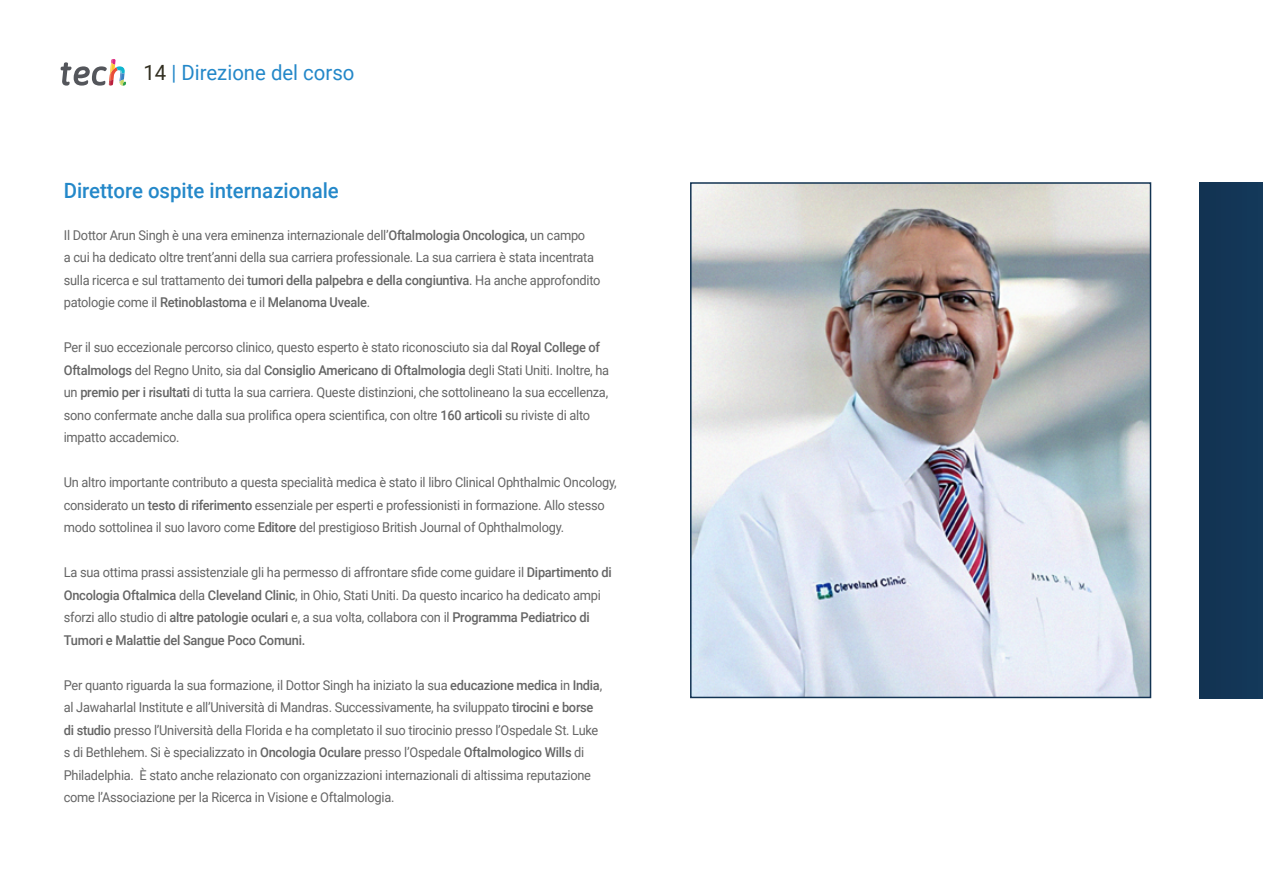
<style>
.page{position:relative;width:1263px;height:893px;background:#fff}
.page>*{position:absolute;margin:0;border:0;box-sizing:border-box;transform-origin:0 0}
.t1{font:500 21px "Roboto";color:#2488c9}
.t2{font:21px "Roboto";color:#2488c9}
.t3{font:13.5px/22.5px "Roboto";letter-spacing:-.02em;color:#656565;scale:.95 1}
.s1{color:#312e20}
.s2{font-weight:500}
</style>
<div class="page">
<svg style="left:61px;top:59px;width:65px;height:27px"></svg>
<img style="left:693px;top:185px;width:455px;height:510px">
<div style="left:690px;top:182px;width:461px;height:516px;border:2px solid #123352"></div>
<div style="left:1199px;top:182px;width:64px;height:516px;background:#133556"></div>
<h1 class="t2" style="left:144px;top:57px;width:213px"><span class="s1">14</span> | Direzione del corso</h1>
<h1 class="t1" style="left:64px;top:176px;width:277px">Direttore ospite internazionale</h1>
<p class="t3" style="left:64px;top:223px;width:567px">Il Dottor Arun Singh è una vera eminenza internazionale dell’<span class="s2">Oftalmologia Oncologica,</span> un campo<br>a cui ha dedicato oltre trent’anni della sua carriera professionale. La sua carriera è stata incentrata sulla ricerca e sul trattamento dei <span class="s2">tumori della palpebra e della congiuntiva</span>. Ha anche approfondito patologie come il <span class="s2">Retinoblastoma</span> e il <span class="s2">Melanoma Uveale</span>.</p>
<p class="t3" style="left:64px;top:336px;width:576px">Per il suo eccezionale percorso clinico, questo esperto è stato riconosciuto sia dal <span class="s2">Royal College of Oftalmologs</span> del Regno Unito, sia dal <span class="s2">Consiglio Americano di Oftalmologia</span> degli Stati Uniti. Inoltre, ha un <span class="s2">premio per i risultati</span> di tutta la sua carriera. Queste distinzioni, che sottolineano la sua eccellenza, sono confermate anche dalla sua prolifica opera scientifica, con oltre <span class="s2">160 articoli</span> su riviste di alto impatto accademico.</p>
<p class="t3" style="left:64px;top:471px;width:583px">Un altro importante contributo a questa specialità medica è stato il libro Clinical Ophthalmic Oncology, considerato un <span class="s2">testo di riferimento</span> essenziale per esperti e professionisti in formazione. Allo stesso modo sottolinea il suo lavoro come <span class="s2">Editore</span> del prestigioso British Journal of Ophthalmology.</p>
<p class="t3" style="left:64px;top:561px;width:578px">La sua ottima prassi assistenziale gli ha permesso di affrontare sfide come guidare il <span class="s2">Dipartimento di Oncologia Oftalmica</span> della <span class="s2">Cleveland Clinic</span>, in Ohio, Stati Uniti. Da questo incarico ha dedicato ampi sforzi allo studio di <span class="s2">altre patologie oculari</span> e, a sua volta, collabora con il <span class="s2">Programma Pediatrico di Tumori e Malattie del Sangue Poco Comuni.</span></p>
<p class="t3" style="left:64px;top:673px;width:568px">Per quanto riguarda la sua formazione, il Dottor Singh ha iniziato la sua <span class="s2">educazione medica</span> in <span class="s2">India</span>, al Jawaharlal Institute e all’Università di Mandras. Successivamente, ha sviluppato <span class="s2">tirocini e borse di studio</span> presso l’Università della Florida e ha completato il suo tirocinio presso l’Ospedale St. Luke s di Bethlehem. Si è specializzato in <span class="s2">Oncologia Oculare</span> presso l’Ospedale <span class="s2">Oftalmologico Wills</span> di Philadelphia. È stato anche relazionato con organizzazioni internazionali di altissima reputazione come l’Associazione per la Ricerca in Visione e Oftalmologia.</p>
</div>
